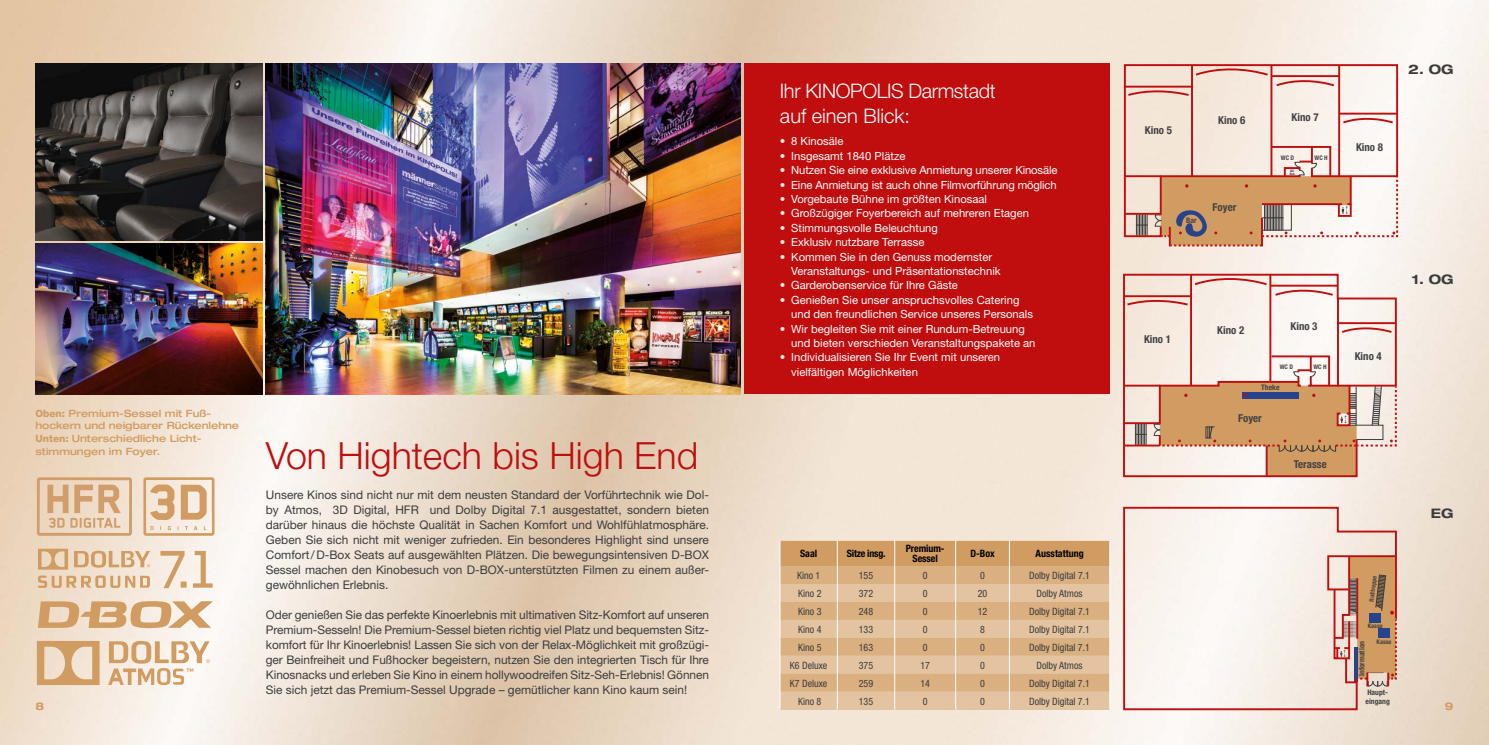
<style>
.page{position:relative;width:1489px;height:745px;background:#fff}
.page>*{position:absolute;margin:0;border:0;box-sizing:border-box;transform-origin:0 0}
.t1{font:300 37.5px "Helvetica Neue LT";color:#c00d0e}
.t2{font:300 20px/25px "Helvetica Neue LT";letter-spacing:-.02em;color:#fff}
.t3{font:700 expanded 13.12px "Helvetica Neue LT";color:#3c3c3b}
.t4{font:11.88px/15px "Helvetica Neue LT";color:#3c3c3b;text-align:justify}
.t5{font:11.25px/14.4px "Helvetica Neue LT Std";color:#fff}
.t6{font:700 condensed 10.88px "Helvetica Neue LT Pro";color:#434144}
.t7{font:700 expanded 10.62px "Helvetica Neue LT";color:#d19c61}
.t8{font:condensed 10.12px "Helvetica Neue LT";color:#3c3c3b}
.t9{font:700 condensed 10.12px/10.1px "Helvetica Neue LT";letter-spacing:-.01em;color:#000;text-align:center}
.t10{font:500 expanded 10px/12.5px "Helvetica Neue LT";color:#d19c61}
.t11{font:700 condensed 7.62px/9.1px "Helvetica Neue LT Pro";color:#434144}
.t12{font:700 condensed 6.25px "Helvetica Neue LT Pro";color:#434144}
.t13{font:700 condensed 3.25px/2.6px "Helvetica Neue LT Pro";color:#434144}
.s1{font-weight:800;font-stretch:normal}
.s2{color:#f1eae3}
</style>
<div class="page">
<img style="left:0;top:0;width:1488px;height:744px">
<img style="left:266px;top:64px;width:475px;height:330px">
<img style="left:35px;top:244px;width:227px;height:150px">
<svg style="left:1122px;top:272px;width:275px;height:206px"></svg>
<hr style="left:1269px;top:274px;width:2px;height:107px;background:#c00d0e">
<hr style="left:1189px;top:274px;width:2px;height:111px;background:#c00d0e">
<svg style="left:1121px;top:276px;width:276px;height:200px"></svg>
<svg style="left:1122px;top:505px;width:275px;height:205px"></svg>
<svg style="left:1326px;top:554px;width:71px;height:132px;background:#cc9d82"></svg>
<svg style="left:1122px;top:63px;width:276px;height:82px"></svg>
<hr style="left:1270px;top:65px;width:2px;height:111px;background:#c00d0e">
<hr style="left:1271px;top:75px;width:67px;height:2px;background:#c00d0e">
<hr style="left:1190px;top:65px;width:2px;height:111px;background:#c00d0e">
<svg style="left:1125px;top:67px;width:210px;height:30px;background:#eecec3"></svg>
<svg style="left:1340px;top:117px;width:54px;height:8px"></svg>
<hr style="left:1338px;top:113px;width:58px;height:1px;background:#c00d0e">
<svg style="left:1122px;top:145px;width:276px;height:101px"></svg>
<img style="left:35px;top:64px;width:227px;height:176px">
<div style="left:744px;top:64px;width:365px;height:330px;background:#c00d0e"></div>
<svg style="left:143px;top:477px;width:71px;height:58px;background:#e6c9aa"></svg>
<svg style="left:38px;top:575px;width:112px;height:12px"></svg>
<svg style="left:38px;top:548px;width:30px;height:21px"></svg>
<svg style="left:74px;top:550px;width:76px;height:17px"></svg>
<svg style="left:160px;top:550px;width:27px;height:38px"></svg>
<svg style="left:193px;top:550px;width:20px;height:37px"></svg>
<svg style="left:37px;top:477px;width:95px;height:58px;background:#e2c2a2"></svg>
<svg style="left:38px;top:600px;width:175px;height:28px;background:#e0be98"></svg>
<svg style="left:37px;top:640px;width:63px;height:44px;background:#dfbb93"></svg>
<svg style="left:108px;top:640px;width:102px;height:44px"></svg>
<svg style="left:779px;top:540px;width:331px;height:169px;background:#ddb78c"></svg>
<p class="t10" style="left:35px;top:406px;width:205px"><span class="s1">Oben:</span> Premium-Sessel mit Fuß&shy;hockern und neigbarer Rückenlehne<br><span class="s1">Unten:</span> Unterschiedliche Licht&shy;stimmungen im Foyer.</p>
<h1 class="t1" style="left:266px;top:432px;width:434px">Von Hightech bis High End</h1>
<h2 class="t2" style="left:780px;top:78px;width:217px">Ihr KINOPOLIS Darmstadt auf einen Blick:</h2>
<p class="t5" style="left:780px;top:134px;width:65px"><span class="s2">•</span> 8 Kinosäle</p>
<p class="t5" style="left:780px;top:148px;width:127px"><span class="s2">•</span> Insgesamt 1840 Plätze</p>
<p class="t5" style="left:780px;top:163px;width:279px"><span class="s2">•</span> Nutzen Sie eine exklusive Anmietung unserer Kinosäle</p>
<p class="t5" style="left:780px;top:177px;width:278px"><span class="s2">•</span> Eine Anmietung ist auch ohne Filmvorführung möglich</p>
<p class="t5" style="left:780px;top:191px;width:209px"><span class="s2">•</span> Vorgebaute Bühne im größten Kinosaal</p>
<p class="t5" style="left:780px;top:206px;width:250px"><span class="s2">•</span> Großzügiger Foyerbereich auf mehreren Etagen</p>
<p class="t5" style="left:780px;top:220px;width:159px"><span class="s2">•</span> Stimmungsvolle Beleuchtung</p>
<p class="t5" style="left:780px;top:235px;width:146px"><span class="s2">•</span> Exklusiv nutzbare Terrasse</p>
<p class="t5" style="left:791px;top:249px;width:211px;text-indent:-11px"><span class="s2">•</span> Kommen Sie in den Genuss modernster<br>Veranstaltungs- und Präsentationstechnik</p>
<p class="t5" style="left:780px;top:278px;width:179px"><span class="s2">•</span> Garderobenservice für Ihre Gäste</p>
<p class="t5" style="left:791px;top:292px;width:243px;text-indent:-11px"><span class="s2">•</span> Genießen Sie unser anspruchsvolles Catering und den freundlichen Service unseres Personals</p>
<p class="t5" style="left:791px;top:321px;width:246px;text-indent:-11px"><span class="s2">•</span> Wir begleiten Sie mit einer Rundum-Betreuung und bieten verschieden Veranstaltungspakete an</p>
<p class="t5" style="left:791px;top:350px;width:210px;text-indent:-11px"><span class="s2">•</span> Individualisieren Sie Ihr Event mit unseren vielfältigen Möglichkeiten</p>
<p class="t6" style="left:1144px;top:123px;width:28px">Kino 5</p>
<p class="t11" style="left:1186px;top:215px;width:12px">Bar</p>
<p class="t6" style="left:1218px;top:114px;width:28px">Kino 6</p>
<p class="t6" style="left:1291px;top:110px;width:28px">Kino 7</p>
<p class="t6" style="left:1212px;top:200px;width:25px">Foyer</p>
<p class="t12" style="left:1280px;top:154px;width:15px">WC D</p>
<p class="t13" style="left:1289px;top:169px;width:7px">WC<br>Beh.</p>
<p class="t12" style="left:1314px;top:154px;width:15px">WC H</p>
<p class="t6" style="left:1143px;top:332px;width:28px">Kino 1</p>
<p class="t6" style="left:1217px;top:323px;width:28px">Kino 2</p>
<p class="t6" style="left:1290px;top:319px;width:28px">Kino 3</p>
<p class="t12" style="left:1279px;top:363px;width:15px">WC D</p>
<p class="t12" style="left:1313px;top:363px;width:15px">WC H</p>
<p class="t11" style="left:1261px;top:382px;width:20px">Theke</p>
<p class="t6" style="left:1237px;top:411px;width:25px">Foyer</p>
<p class="t6" style="left:1293px;top:457px;width:35px">Terasse</p>
<p class="t3" style="left:1408px;top:61px;width:47px">2. OG</p>
<p class="t6" style="left:1355px;top:140px;width:28px">Kino 8</p>
<p class="t6" style="left:1354px;top:350px;width:28px">Kino 4</p>
<p class="t3" style="left:1411px;top:271px;width:43px">1. OG</p>
<p class="t4" style="left:266px;top:487px;width:444px">Unsere Kinos sind nicht nur mit dem neusten Standard der Vorführtechnik wie Dol&shy;by Atmos, 3D Digital, HFR und Dolby Digital 7.1 ausgestattet, sondern bieten darüber hinaus die höchste Qualität in Sachen Komfort und Wohlfühlatmosphäre.<br>Geben Sie sich nicht mit weniger zufrieden. Ein besonderes Highlight sind unsere Comfort/D-Box Seats auf ausgewählten Plätzen. Die bewegungsintensiven D-BOX Sessel machen den Kinobesuch von D-BOX-unterstützten Filmen zu einem außer&shy;gewöhnlichen Erlebnis.</p>
<p class="t4" style="left:266px;top:607px;width:444px">Oder genießen Sie das perfekte Kinoerlebnis mit ultimativen Sitz-Komfort auf unseren Premium-Sesseln! Die Premium-Sessel bieten richtig viel Platz und bequemsten Sitz&shy;komfort für Ihr Kinoerlebnis! Lassen Sie sich von der Relax-Möglichkeit mit großzügi&shy;ger Beinfreiheit und Fußhocker begeistern, nutzen Sie den integrierten Tisch für Ihre Kinosnacks und erleben Sie Kino in einem hollywoodreifen Sitz-Seh-Erlebnis! Gönnen Sie sich jetzt das Premium-Sessel Upgrade – gemütlicher kann Kino kaum sein!</p>
<p class="t3" style="left:1430px;top:505px;width:24px">EG</p>
<p class="t9" style="left:800px;top:548px;width:19px">Saal</p>
<p class="t9" style="left:847px;top:548px;width:40px">Sitze insg.</p>
<p class="t9" style="left:905px;top:543px;width:40px">Premium-<br>Sessel</p>
<p class="t9" style="left:970px;top:548px;width:26px">D-Box</p>
<p class="t9" style="left:1035px;top:548px;width:50px">Ausstattung</p>
<p class="t8" style="left:797px;top:569px;width:25px">Kino 1</p>
<p class="t8" style="left:858px;top:569px;width:16px">155</p>
<p class="t8" style="left:922px;top:569px;width:6px">0</p>
<p class="t8" style="left:980px;top:569px;width:6px">0</p>
<p class="t8" style="left:1029px;top:569px;width:62px">Dolby Digital 7.1</p>
<p class="t8" style="left:798px;top:587px;width:25px">Kino 2</p>
<p class="t8" style="left:858px;top:587px;width:16px">372</p>
<p class="t8" style="left:922px;top:587px;width:6px">0</p>
<p class="t8" style="left:977px;top:587px;width:11px">20</p>
<p class="t8" style="left:1036px;top:587px;width:47px">Dolby Atmos</p>
<p class="t8" style="left:798px;top:605px;width:25px">Kino 3</p>
<p class="t8" style="left:858px;top:605px;width:16px">248</p>
<p class="t8" style="left:922px;top:605px;width:6px">0</p>
<p class="t8" style="left:977px;top:605px;width:11px">12</p>
<p class="t8" style="left:1029px;top:605px;width:62px">Dolby Digital 7.1</p>
<p class="t8" style="left:798px;top:623px;width:25px">Kino 4</p>
<p class="t8" style="left:858px;top:623px;width:16px">133</p>
<p class="t8" style="left:922px;top:623px;width:6px">0</p>
<p class="t8" style="left:980px;top:623px;width:6px">8</p>
<p class="t8" style="left:1029px;top:623px;width:62px">Dolby Digital 7.1</p>
<p class="t8" style="left:798px;top:641px;width:25px">Kino 5</p>
<p class="t8" style="left:858px;top:641px;width:16px">163</p>
<p class="t8" style="left:922px;top:641px;width:6px">0</p>
<p class="t8" style="left:980px;top:641px;width:6px">0</p>
<p class="t8" style="left:1029px;top:641px;width:62px">Dolby Digital 7.1</p>
<p class="t8" style="left:790px;top:658px;width:39px">K6 Deluxe</p>
<p class="t8" style="left:858px;top:658px;width:16px">375</p>
<p class="t8" style="left:920px;top:658px;width:11px">17</p>
<p class="t8" style="left:980px;top:658px;width:6px">0</p>
<p class="t8" style="left:1036px;top:658px;width:47px">Dolby Atmos</p>
<p class="t8" style="left:790px;top:676px;width:39px">K7 Deluxe</p>
<p class="t8" style="left:858px;top:676px;width:16px">259</p>
<p class="t8" style="left:920px;top:676px;width:11px">14</p>
<p class="t8" style="left:980px;top:676px;width:6px">0</p>
<p class="t8" style="left:1029px;top:676px;width:62px">Dolby Digital 7.1</p>
<p class="t8" style="left:798px;top:694px;width:25px">Kino 8</p>
<p class="t8" style="left:858px;top:694px;width:16px">135</p>
<p class="t8" style="left:922px;top:694px;width:6px">0</p>
<p class="t8" style="left:980px;top:694px;width:6px">0</p>
<p class="t8" style="left:1029px;top:694px;width:62px">Dolby Digital 7.1</p>
<p class="t12" style="left:1367px;top:600px;width:27px;rotate:-83deg">Rolltreppe</p>
<p class="t12" style="left:1367px;top:621px;width:16px">Kasse</p>
<p class="t12" style="left:1376px;top:637px;width:16px">Kasse</p>
<p class="t11" style="left:1357px;top:675px;width:37px;rotate:-90deg">Information</p>
<p class="t11" style="left:1365px;top:686px;width:26px">Haupt&shy;eingang</p>
<p class="t7" style="left:35px;top:698px;width:10px">8</p>
<p class="t7" style="left:1444px;top:698px;width:10px">9</p>
</div>
